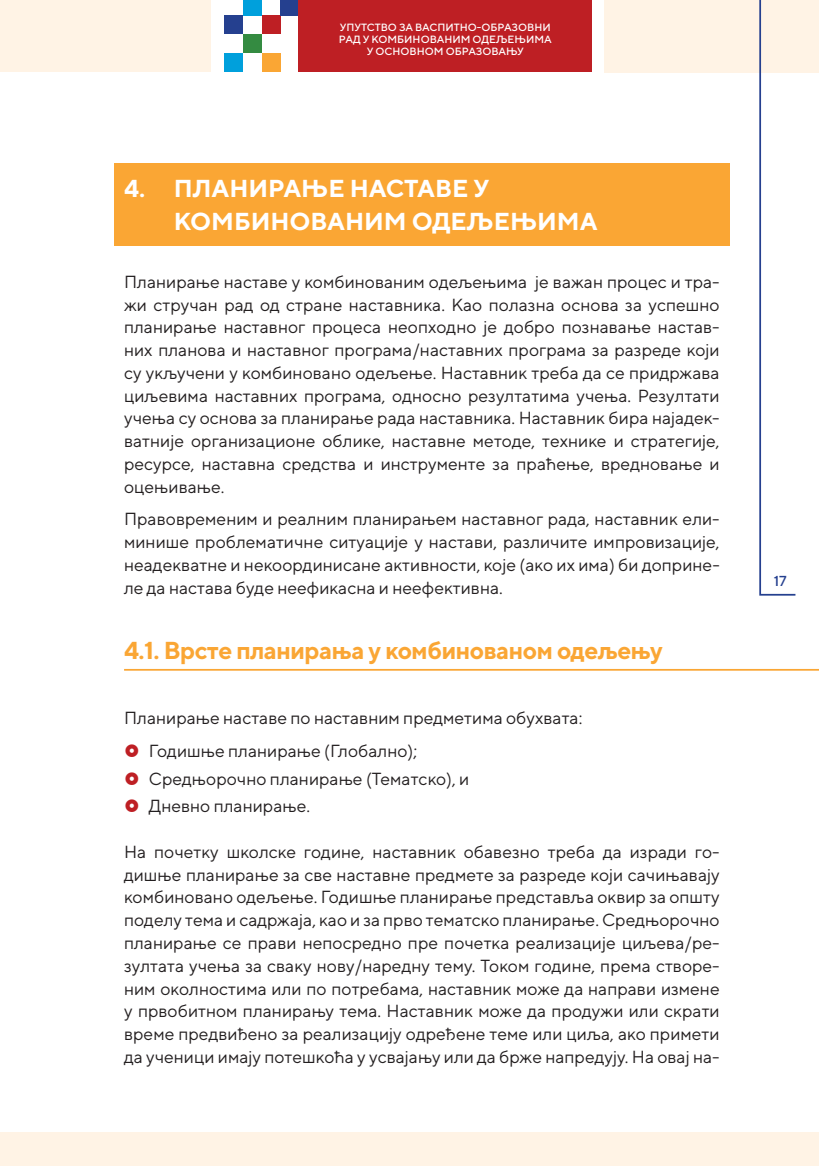
<style>
.page{position:relative;width:819px;height:1166px;background:#fff}
.page>*{position:absolute;margin:0;border:0;box-sizing:border-box;transform-origin:0 0}
.t1{font:700 24.5px/33.2px "TT Norms";color:#fff}
.t2{font:700 24.5px "TT Norms";letter-spacing:-.02em;color:#faa634}
.t3{font:17.5px/22.8px "TT Norms";color:#231f20;text-align:justify}
.t4{font:500 14.53px "TT Norms";color:#25408f}
.t5{font:500 10.5px/12.2px "TT Norms";color:#fff;text-align:center}
</style>
<div class="page">
<div style="left:262px;top:16px;width:18px;height:18px;background:#be1f24"></div>
<div style="left:280px;top:0;width:19px;height:16px;background:#25408f"></div>
<div style="left:243px;top:35px;width:19px;height:18px;background:#348b41"></div>
<div style="left:262px;top:53px;width:18px;height:19px;background:#faa634"></div>
<div style="left:243px;top:0;width:19px;height:16px;background:#00a0dc"></div>
<div style="left:224px;top:53px;width:19px;height:19px;background:#00a0dc"></div>
<div style="left:224px;top:16px;width:19px;height:18px;background:#25408f"></div>
<hr style="left:0;top:1133px;width:4px;height:33px;background:#fff3e5">
<div style="left:4px;top:1133px;width:815px;height:33px;background:#fff3e5"></div>
<div style="left:604px;top:0;width:215px;height:72px;background:#fff3e5"></div>
<div style="left:0;top:0;width:211px;height:72px;background:#fff3e5"></div>
<div style="left:298px;top:0;width:294px;height:72px;background:#be1f24"></div>
<svg style="left:758px;top:0;width:39px;height:596px"></svg>
<div style="left:114px;top:164px;width:615px;height:82px;background:#faa634"></div>
<hr style="left:124px;top:669px;width:695px;height:2px;background:#faa634">
<p class="t5" style="left:339px;top:21px;width:214px">УПУТСТВО ЗА ВАСПИТНО-ОБРАЗОВНИ<br>РАД У КОМБИНОВАНИМ ОДЕЉЕЊИМА<br>У ОСНОВНОМ ОБРАЗОВАЊУ</p>
<h1 class="t1" style="left:174px;top:171px;width:425px;text-indent:-50px">4. ПЛАНИРАЊЕ НАСТАВЕ У<br>КОМБИНОВАНИМ ОДЕЉЕЊИМА</h1>
<p class="t3" style="left:124px;top:270px;width:597px">Планирање наставе у комбинованим одељењима је важан процес и тра&shy;жи стручан рад од стране наставника. Као полазна основа за успешно планирање наставног процеса неопходно је добро познавање настав&shy;них планова и наставног програма/наставних програма за разреде који су укључени у комбиновано одељење. Наставник треба да се придржава циљевима наставних програма, односно резултатима учења. Резултати учења су основа за планирање рада наставника. Наставник бира најадек&shy;ватније организационе облике, наставне методе, технике и стратегије, ресурсе, наставна средства и инструменте за праћење, вредновање и оцењивање.</p>
<p class="t3" style="left:124px;top:507px;width:597px">Правовременим и реалним планирањем наставног рада, наставник ели&shy;минише проблематичне ситуације у настави, различите импровизације, неадекватне и некоординисане активности, које (ако их има) би доприне&shy;ле да настава буде неефикасна и неефективна.</p>
<h1 class="t2" style="left:124px;top:635px;width:540px">4.1. Врсте планирања у комбинованом одељењу</h1>
<p class="t3" style="left:149px;top:701px;width:435px;line-height:32.7px;text-indent:-25px">Планирање наставе по наставним предметима обухвата:<br>Годишње планирање (Глобално);</p>
<p class="t3" style="left:149px;top:764px;width:322px;line-height:27.7px">Средњорочно планирање (Тематско), и<br>Дневно планирање.</p>
<p class="t3" style="left:124px;top:840px;width:597px">На почетку школске године, наставник обавезно треба да изради го&shy;дишње планирање за све наставне предмете за разреде који сачињавају комбиновано одељење. Годишње планирање представља оквир за општу поделу тема и садржаја, као и за прво тематско планирање. Средњорочно планирање се прави непосредно пре почетка реализације циљева/ре&shy;зултата учења за сваку нову/наредну тему. Током године, према створе&shy;ним околностима или по потребама, наставник може да направи измене у првобитном планирању тема. Наставник може да продужи или скрати време предвиђено за реализацију одређене теме или циља, ако примети да ученици имају потешкоћа у усвајању или да брже напредују. На овај на-</p>
<p class="t4" style="left:773px;top:572px;width:14px">17</p>
</div>
